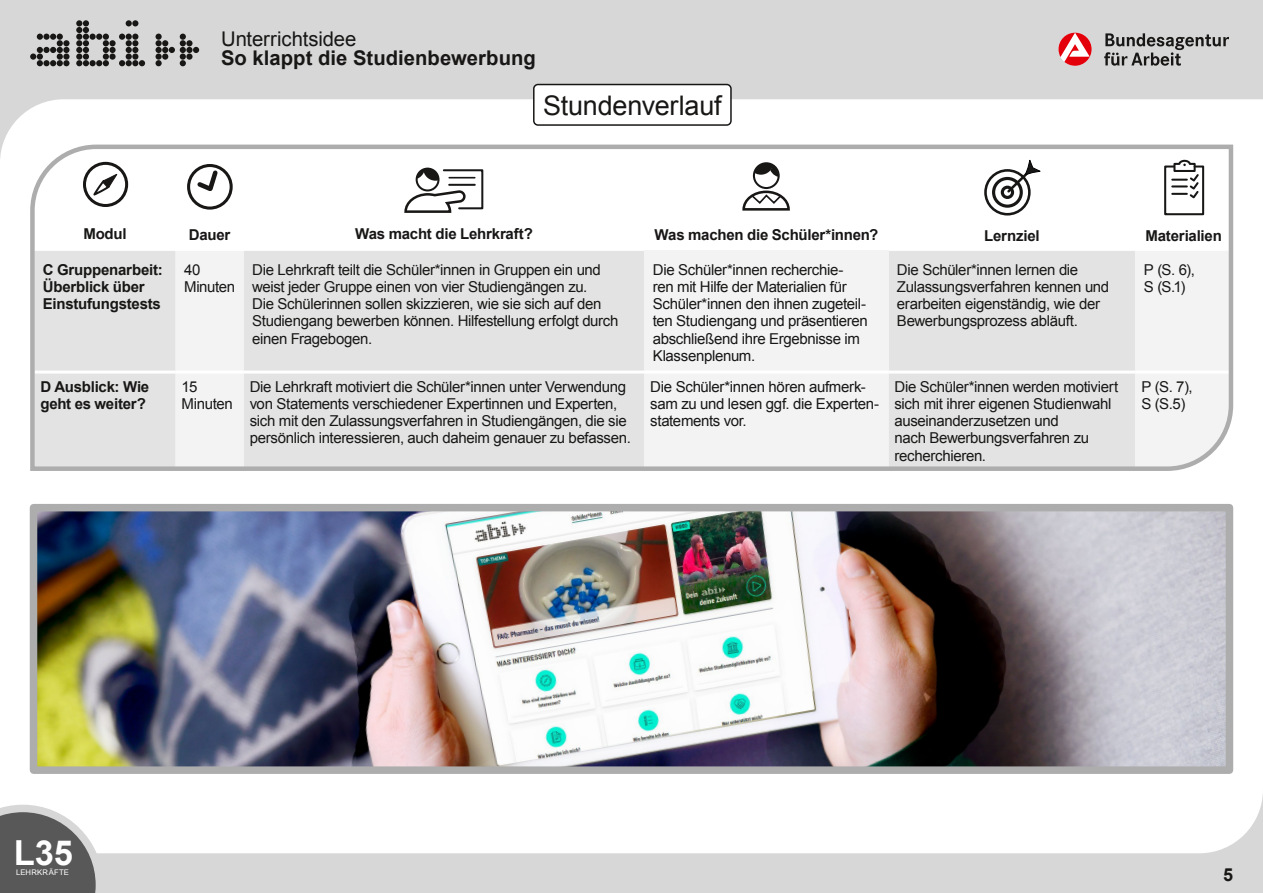
<style>
.page{position:relative;width:1263px;height:893px;background:#d7d7d7}
.page>*{position:absolute;margin:0;border:0;box-sizing:border-box;transform-origin:0 0}
.t1{font:700 34.5px "Arial";color:#fff}
.t2{font:27px "Arial";letter-spacing:-.005em;color:#181716}
.t3{font:700 20.25px "Arial";color:#181716}
.t4{font:20.25px "Arial";letter-spacing:-.005em;color:#181716}
.t5{font:700 18px "Arial";color:#181716}
.p_Tabelle_10_Pt{font:15px/17.2px "Arial";letter-spacing:-.02em;color:#181716}
.p_Tabelle_Head{font:700 15px "Arial";letter-spacing:-.015em;color:#181716}
.p_Tabelle_10_Pt-2{font:700 15px/17.2px "Arial";letter-spacing:-.015em;color:#181716}
.t6{font:7.65px "Arial";letter-spacing:.03em;color:#fff}
</style>
<div class="page">
<svg style="left:30px;top:34px;width:40px;height:32px"></svg>
<svg style="left:76px;top:20px;width:69px;height:46px"></svg>
<svg style="left:155px;top:34px;width:44px;height:32px"></svg>
<svg style="left:1104px;top:33px;width:125px;height:33px"></svg>
<svg style="left:1058px;top:33px;width:33px;height:33px"></svg>
<div style="left:0;top:99px;width:1263px;height:754px;background:#fff"></div>
<svg style="left:0;top:805px;width:103px;height:88px;background:#808080"></svg>
<div style="left:534px;top:85px;width:197px;height:40px;background:#fff;border-radius:4px"></div>
<div style="left:533px;top:84px;width:199px;height:42px;border:2px solid #181716;border-radius:4px"></div>
<svg style="left:28px;top:142px;width:1207px;height:331px"></svg>
<img style="left:39px;top:513px;width:1185px;height:252px">
<div style="left:30px;top:504px;width:1203px;height:270px;border:8px solid #adadad"></div>
<h3 class="t4" style="left:221px;top:26px;width:137px">Unterrichtsidee</h3>
<h3 class="t3" style="left:221px;top:45px;width:316px">So klappt die Studienbewerbung</h3>
<h1 class="t2" style="left:543px;top:88px;width:180px">Stundenverlauf</h1>
<p class="p_Tabelle_Head" style="left:83px;top:224px;width:45px">Modul</p>
<p class="p_Tabelle_Head" style="left:189px;top:225px;width:43px">Dauer</p>
<p class="p_Tabelle_Head" style="left:355px;top:224px;width:179px">Was macht die Lehrkraft?</p>
<p class="p_Tabelle_Head" style="left:654px;top:225px;width:225px">Was machen die Schüler*innen?</p>
<p class="p_Tabelle_Head" style="left:984px;top:226px;width:57px">Lernziel</p>
<p class="p_Tabelle_Head" style="left:1145px;top:226px;width:78px">Materialien</p>
<p class="p_Tabelle_10_Pt-2" style="left:43px;top:261px;width:121px">C Gruppenarbeit:<br>Überblick über<br>Einstufungstests</p>
<p class="p_Tabelle_10_Pt" style="left:184px;top:261px;width:53px">40<br>Minuten</p>
<p class="p_Tabelle_10_Pt" style="left:252px;top:261px;width:368px">Die Lehrkraft teilt die Schüler*innen in Gruppen ein und weist jeder Gruppe einen von vier Studiengängen zu.<br>Die Schülerinnen sollen skizzieren, wie sie sich auf den Studiengang bewerben können. Hilfestellung erfolgt durch einen Fragebogen.</p>
<p class="p_Tabelle_10_Pt" style="left:653px;top:261px;width:217px">Die Schüler*innen recherchie&shy;ren mit Hilfe der Materialien für<br>Schüler*innen den ihnen zugeteil&shy;ten Studiengang und präsentieren abschließend ihre Ergebnisse im<br>Klassenplenum.</p>
<p class="p_Tabelle_10_Pt" style="left:897px;top:261px;width:214px">Die Schüler*innen lernen die<br>Zulassungsverfahren kennen und erarbeiten eigenständig, wie der<br>Bewerbungsprozess abläuft.</p>
<p class="p_Tabelle_10_Pt" style="left:1144px;top:261px;width:52px">P (S. 6),<br>S (S.1)</p>
<p class="p_Tabelle_10_Pt-2" style="left:40px;top:378px;width:110px">D Ausblick: Wie geht es weiter?</p>
<p class="p_Tabelle_10_Pt" style="left:182px;top:378px;width:53px">15<br>Minuten</p>
<p class="p_Tabelle_10_Pt" style="left:250px;top:378px;width:383px">Die Lehrkraft motiviert die Schüler*innen unter Verwendung von Statements verschiedener Expertinnen und Experten, sich mit den Zulassungsverfahren in Studiengängen, die sie persönlich interessieren, auch daheim genauer zu befassen.</p>
<p class="p_Tabelle_10_Pt" style="left:650px;top:378px;width:230px">Die Schüler*innen hören aufmerk&shy;sam zu und lesen ggf. die Experten&shy;statements vor.</p>
<p class="p_Tabelle_10_Pt" style="left:894px;top:378px;width:225px">Die Schüler*innen werden motiviert sich mit ihrer eigenen Studienwahl auseinanderzusetzen und<br>nach Bewerbungsverfahren zu recherchieren.</p>
<p class="p_Tabelle_10_Pt" style="left:1141px;top:378px;width:53px">P (S. 7),<br>S (S.5)</p>
<h1 class="t1" style="left:14px;top:830px;width:61px">L35</h1>
<p class="t6" style="left:16px;top:867px;width:55px">LEHRKRÄFTE</p>
<p class="t5" style="left:1223px;top:862px;width:12px">5</p>
</div>
